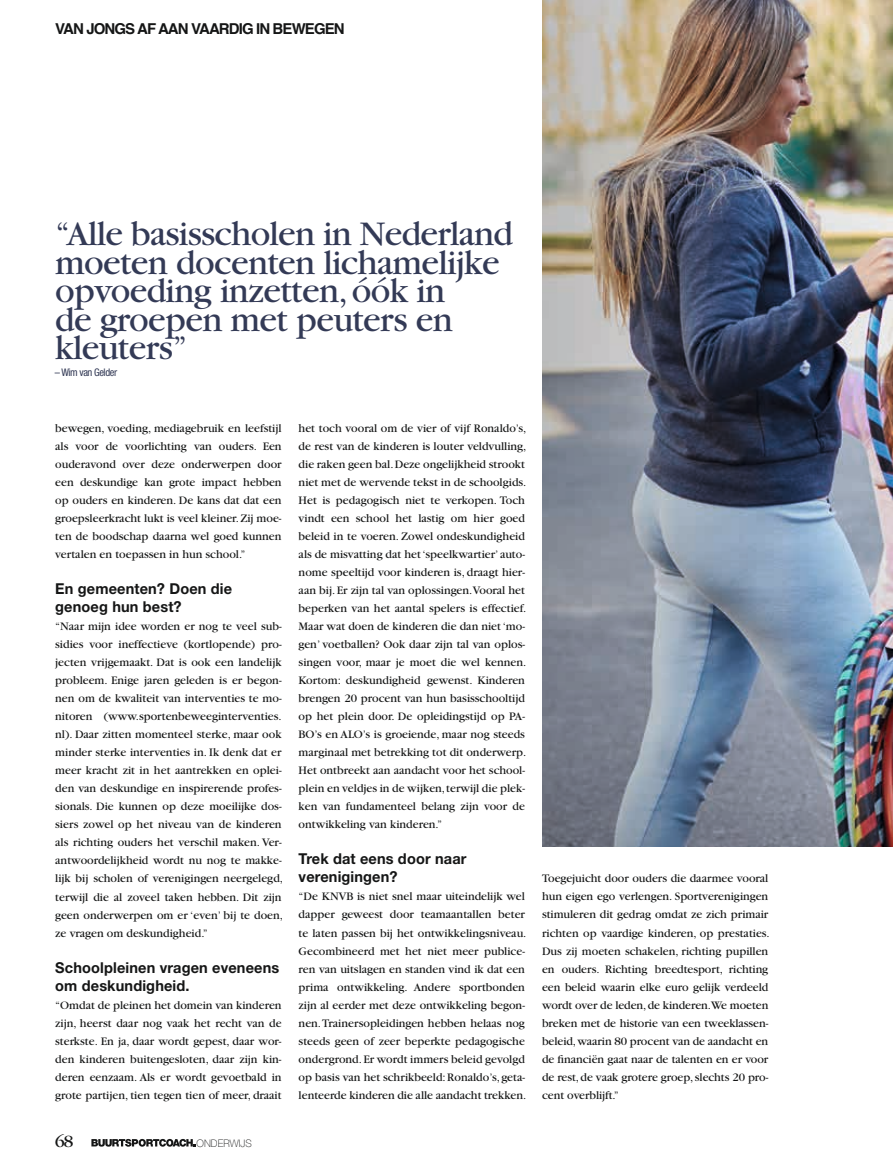
<style>
.page{position:relative;width:893px;height:1170px;background:#fff}
.page>*{position:absolute;margin:0;border:0;box-sizing:border-box;transform-origin:0 0}
.t1{font:36px/28.5px "Garamond";letter-spacing:-.02em;color:#333a56}
.t2{font:18px "Garamond";color:#151616}
.t3{font:700 15px/18px "Helvetica Neue LT Std";letter-spacing:.01em;color:#151616}
.t4{font:700 15px "Helvetica";letter-spacing:-.06em;color:#151616}
.t5{font:12px/18px "Garamond";color:#151616}
.t6{font:condensed 10.5px "Helvetica Neue LT Std";letter-spacing:-.04em;color:#333a56}
.t7{font:100 10.35px "Helvetica Neue LT Std";letter-spacing:.005em;color:#151616}
</style>
<div class="page">
<svg style="left:91px;top:1138px;width:104px;height:8px"></svg>
<img style="left:542px;top:0;width:351px;height:846px">
<p class="t4" style="left:55px;top:16px;width:291px">VAN JONGS AF AAN VAARDIG IN BEWEGEN</p>
<h1 class="t1" style="left:55px;top:220px;width:459px">“Alle basisscholen in Nederland moeten docenten lichamelijke opvoeding inzetten, óók in<br>de groepen met peuters en kleuters”</h1>
<p class="t6" style="left:55px;top:366px;width:64px">– Wim van Gelder</p>
<p class="t5" style="left:55px;top:419px;width:228px;text-align:justify">bewegen, voeding, mediagebruik en leefstijl als voor de voorlichting van ouders. Een ouderavond over deze onderwerpen door een deskundige kan grote impact hebben op ouders en kinderen. De kans dat dat een groepsleerkracht lukt is veel kleiner. Zij moe&shy;ten de boodschap daarna wel goed kunnen vertalen en toepassen in hun school.”</p>
<p class="t3" style="left:55px;top:579px;width:178px">En gemeenten? Doen die genoeg hun best?</p>
<p class="t5" style="left:55px;top:617px;width:229px">“Naar mijn idee worden er nog te veel sub&shy;sidies voor ineffectieve (kortlopende) pro&shy;jecten vrijgemaakt. Dat is ook een landelijk probleem. Enige jaren geleden is er begon&shy;nen om de kwaliteit van interventies te mo&shy;nitoren (www.sportenbeweeginterventies. nl). Daar zitten momenteel sterke, maar ook minder sterke interventies in. Ik denk dat er meer kracht zit in het aantrekken en oplei&shy;den van deskundige en inspirerende profes&shy;sionals. Die kunnen op deze moeilijke dos&shy;siers zowel op het niveau van de kinderen als richting ouders het verschil maken. Ver&shy;antwoordelijkheid wordt nu nog te makke&shy;lijk bij scholen of verenigingen neergelegd, terwijl die al zoveel taken hebben. Dit zijn geen onderwerpen om er ‘even’ bij te doen, ze vragen om deskundigheid.”</p>
<p class="t3" style="left:55px;top:957px;width:225px">Schoolpleinen vragen eveneens om deskundigheid.</p>
<p class="t5" style="left:55px;top:995px;width:228px;text-align:justify">“Omdat de pleinen het domein van kinderen zijn, heerst daar nog vaak het recht van de sterkste. En ja, daar wordt gepest, daar wor&shy;den kinderen buitengesloten, daar zijn kin&shy;deren eenzaam. Als er wordt gevoetbald in grote partijen, tien tegen tien of meer, draait</p>
<h2 class="t2" style="left:55px;top:1131px;width:20px">68</h2>
<p class="t7" style="left:196px;top:1136px;width:57px">ONDERWIJS</p>
<p class="t5" style="left:299px;top:419px;width:229px">het toch vooral om de vier of vijf Ronaldo’s, de rest van de kinderen is louter veldvulling, die raken geen bal. Deze ongelijkheid strookt niet met de wervende tekst in de schoolgids.<br>Het is pedagogisch niet te verkopen. Toch vindt een school het lastig om hier goed beleid in te voeren. Zowel ondeskundigheid als de misvatting dat het ‘speelkwartier’ auto&shy;nome speeltijd voor kinderen is, draagt hier&shy;aan bij. Er zijn tal van oplossingen.Vooral het beperken van het aantal spelers is effectief.<br>Maar wat doen de kinderen die dan niet ‘mo&shy;gen’ voetballen? Ook daar zijn tal van oplos&shy;singen voor, maar je moet die wel kennen.<br>Kortom: deskundigheid gewenst. Kinderen brengen 20 procent van hun basisschooltijd op het plein door. De opleidingstijd op PA-BO’s en ALO’s is groeiende, maar nog steeds marginaal met betrekking tot dit onderwerp.<br>Het ontbreekt aan aandacht voor het school&shy;plein en veldjes in de wijken, terwijl die plek&shy;ken van fundamenteel belang zijn voor de ontwikkeling van kinderen.”</p>
<p class="t3" style="left:299px;top:849px;width:169px">Trek dat eens door naar verenigingen?</p>
<p class="t5" style="left:299px;top:887px;width:229px">“De KNVB is niet snel maar uiteindelijk wel dapper geweest door teamaantallen beter te laten passen bij het ontwikkelingsniveau.<br>Gecombineerd met het niet meer publice&shy;ren van uitslagen en standen vind ik dat een prima ontwikkeling. Andere sportbonden zijn al eerder met deze ontwikkeling begon&shy;nen. Trainersopleidingen hebben helaas nog steeds geen of zeer beperkte pedagogische ondergrond. Er wordt immers beleid gevolgd op basis van het schrikbeeld: Ronaldo’s, geta&shy;lenteerde kinderen die alle aandacht trekken.</p>
<p class="t5" style="left:542px;top:869px;width:229px">Toegejuicht door ouders die daarmee vooral hun eigen ego verlengen. Sportverenigingen stimuleren dit gedrag omdat ze zich primair richten op vaardige kinderen, op prestaties.<br>Dus zij moeten schakelen, richting pupillen en ouders. Richting breedtesport, richting een beleid waarin elke euro gelijk verdeeld wordt over de leden, de kinderen.We moeten breken met de historie van een tweeklassen&shy;beleid, waarin 80 procent van de aandacht en de financiën gaat naar de talenten en er voor de rest, de vaak grotere groep, slechts 20 pro&shy;cent overblijft.”</p>
</div>
